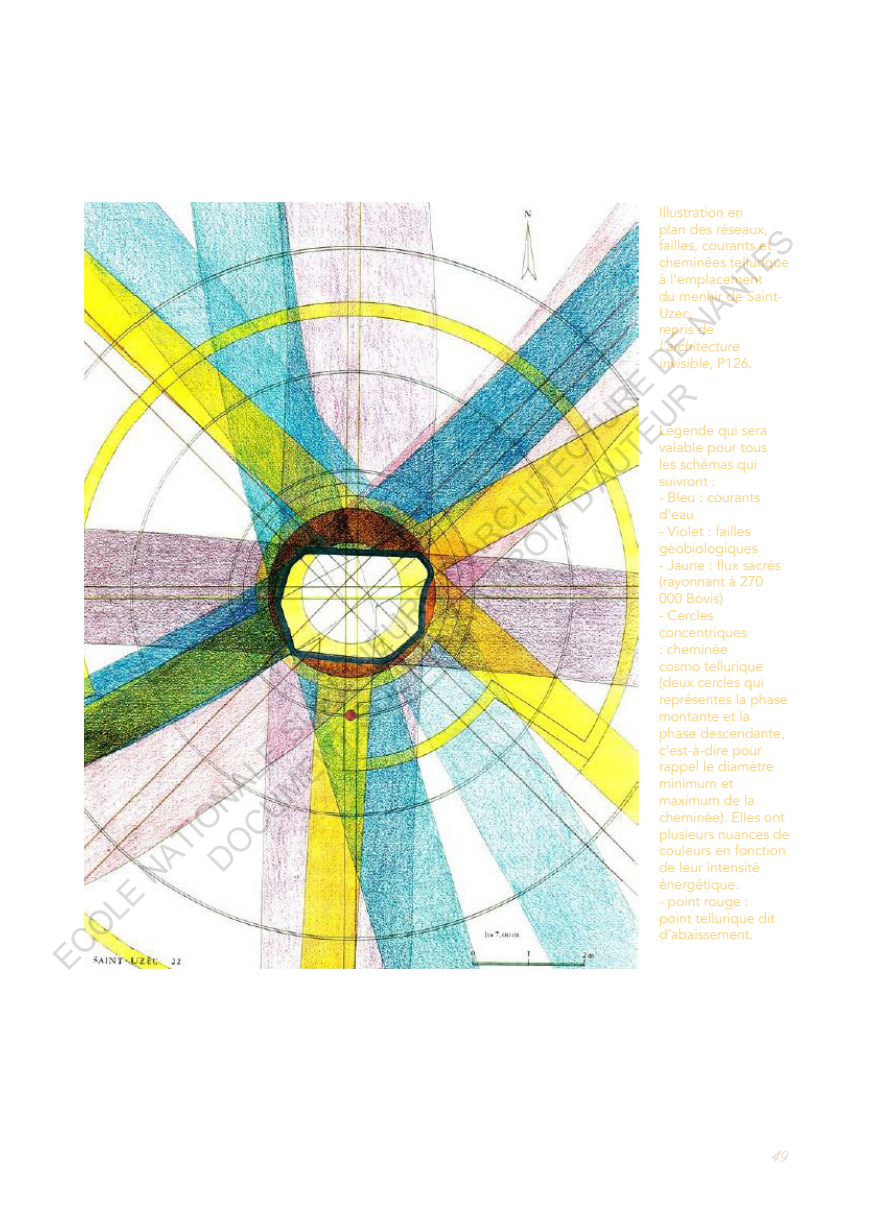
<style>
.page{position:relative;width:874px;height:1225px;background:#fff}
.page>*{position:absolute;margin:0;border:0;box-sizing:border-box;transform-origin:0 0}
.t1{font:33.2px/39.8px "Arial";color:rgb(0 0 0/.15);text-align:center}
.t2{font:14px/16.8px "Avenir";color:#fed075}
.t3{font:italic 14px/16.8px "Avenir";color:#fed075}
.t4{font:14px "Mark My Words";color:#eee0d5}
.s1{font-style:normal}
</style>
<div class="page">
<img style="left:84px;top:203px;width:556px;height:765px">
<p class="t2" style="left:658px;top:204px;width:131px">Illustration en<br>plan des réseaux, failles, courants et cheminées tellurique à l’emplacement<br>du menhir de Saint-<br>Uzec,<br>repris de</p>
<p class="t3" style="left:658px;top:338px;width:95px">l’architecture invisible, <span class="s1">P126.</span></p>
<h1 class="t1" style="left:45px;top:950px;width:1032px;rotate:-45deg">ECOLE NATIONALE SUPERIEURE D'ARCHITECTURE DE NANTES<br>DOCUMENT SOUMIS AU DROIT D'AUTEUR</h1>
<p class="t2" style="left:658px;top:422px;width:110px">Légende qui sera valable pour tous les schémas qui suivront :</p>
<p class="t2" style="left:658px;top:489px;width:103px">- Bleu : courants d’eau</p>
<p class="t2" style="left:658px;top:523px;width:100px">- Violet : failles géobiologiques</p>
<p class="t2" style="left:658px;top:557px;width:123px">- Jaune : flux sacrés (rayonnant à 270<br>000 Bovis)</p>
<p class="t2" style="left:658px;top:607px;width:132px">- Cercles concentriques<br>: cheminée<br>cosmo tellurique (deux cercles qui représentes la phase montante et la phase descendante, c’est-à-dire pour rappel le diamètre minimum et maximum de la cheminée). Elles ont plusieurs nuances de couleurs en fonction de leur intensité énergétique.</p>
<p class="t2" style="left:658px;top:893px;width:118px">- point rouge : point tellurique dit d’abaissement.</p>
<p class="t4" style="left:771px;top:1148px;width:18px">49</p>
</div>
